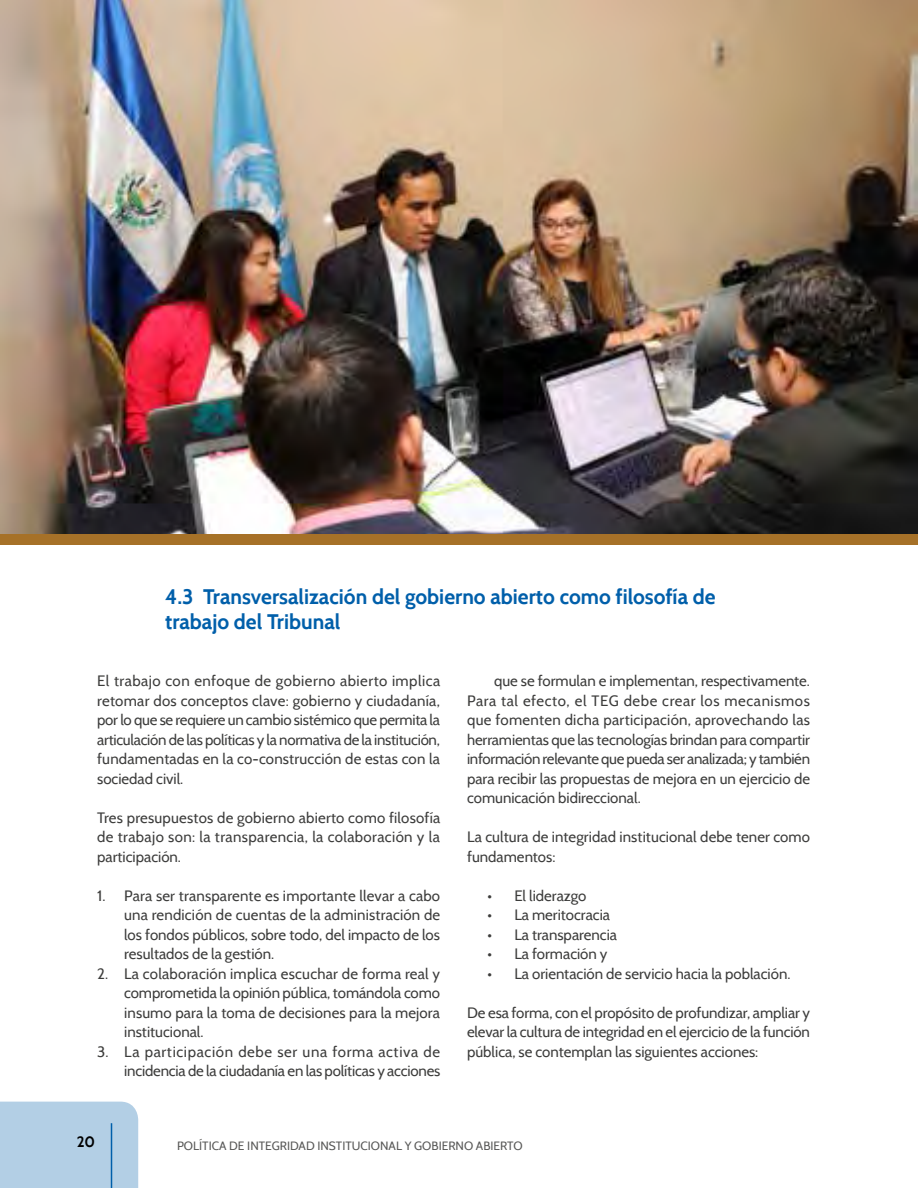
<style>
.page{position:relative;width:918px;height:1188px;background:#fff}
.page>*{position:absolute;margin:0;border:0;box-sizing:border-box;transform-origin:0 0}
.t1{font:700 21px/25.2px "Cabin";color:#005faa}
.t2{font:15px/19.5px "Cabin";color:#3c3c3b;text-align:justify}
.t3{font:700 15px "Cabin";color:#000}
.t4{font:12px "Cabin";color:#575756}
</style>
<div class="page">
<div style="left:0;top:1102px;width:138px;height:86px;background:#b3cfe5"></div>
<hr style="left:111px;top:1123px;width:1px;height:65px;background:#005faa">
<img style="left:0;top:0;width:918px;height:534px">
<div style="left:0;top:534px;width:918px;height:11px;background:#a67128"></div>
<h1 class="t1" style="left:165px;top:584px;width:552px">4.3 Transversalización del gobierno abierto como filosofía de trabajo del Tribunal</h1>
<p class="t2" style="left:97px;top:671px;width:345px">El trabajo con enfoque de gobierno abierto implica retomar dos conceptos clave: gobierno y ciudadanía, por lo que se requiere un cambio sistémico que permita la articulación de las políticas y la normativa de la institución, fundamentadas en la co-construcción de estas con la sociedad civil.</p>
<p class="t2" style="left:97px;top:807px;width:345px">Tres presupuestos de gobierno abierto como filosofía de trabajo son: la transparencia, la colaboración y la participación.</p>
<p class="t2" style="left:124px;top:885px;width:318px;text-indent:-27px">1. Para ser transparente es importante llevar a cabo una rendición de cuentas de la administración de los fondos públicos, sobre todo, del impacto de los resultados de la gestión.</p>
<p class="t2" style="left:124px;top:963px;width:318px;text-indent:-27px">2. La colaboración implica escuchar de forma real y comprometida la opinión pública, tomándola como insumo para la toma de decisiones para la mejora institucional.</p>
<p class="t2" style="left:97px;top:1041px;width:345px;text-align:right">3. La participación debe ser una forma activa de incidencia de la ciudadanía en las políticas y acciones</p>
<p class="t2" style="left:467px;top:671px;width:344px;text-indent:27px">que se formulan e implementan, respectivamente.<br>Para tal efecto, el TEG debe crear los mecanismos que fomenten dicha participación, aprovechando las herramientas que las tecnologías brindan para compartir información relevante que pueda ser analizada; y también para recibir las propuestas de mejora en un ejercicio de comunicación bidireccional.</p>
<p class="t2" style="left:467px;top:827px;width:344px">La cultura de integridad institucional debe tener como fundamentos:</p>
<p class="t2" style="left:487px;top:885px;width:101px">• El liderazgo</p>
<p class="t2" style="left:487px;top:905px;width:124px">• La meritocracia</p>
<p class="t2" style="left:487px;top:924px;width:131px">• La transparencia</p>
<p class="t2" style="left:487px;top:944px;width:122px">• La formación y</p>
<p class="t2" style="left:487px;top:963px;width:305px">• La orientación de servicio hacia la población.</p>
<p class="t2" style="left:467px;top:1002px;width:345px">De esa forma, con el propósito de profundizar, ampliar y elevar la cultura de integridad en el ejercicio de la función pública, se contemplan las siguientes acciones:</p>
<p class="t3" style="left:77px;top:1133px;width:20px">20</p>
<p class="t4" style="left:177px;top:1139px;width:347px">POLÍTICA DE INTEGRIDAD INSTITUCIONAL Y GOBIERNO ABIERTO</p>
</div>
